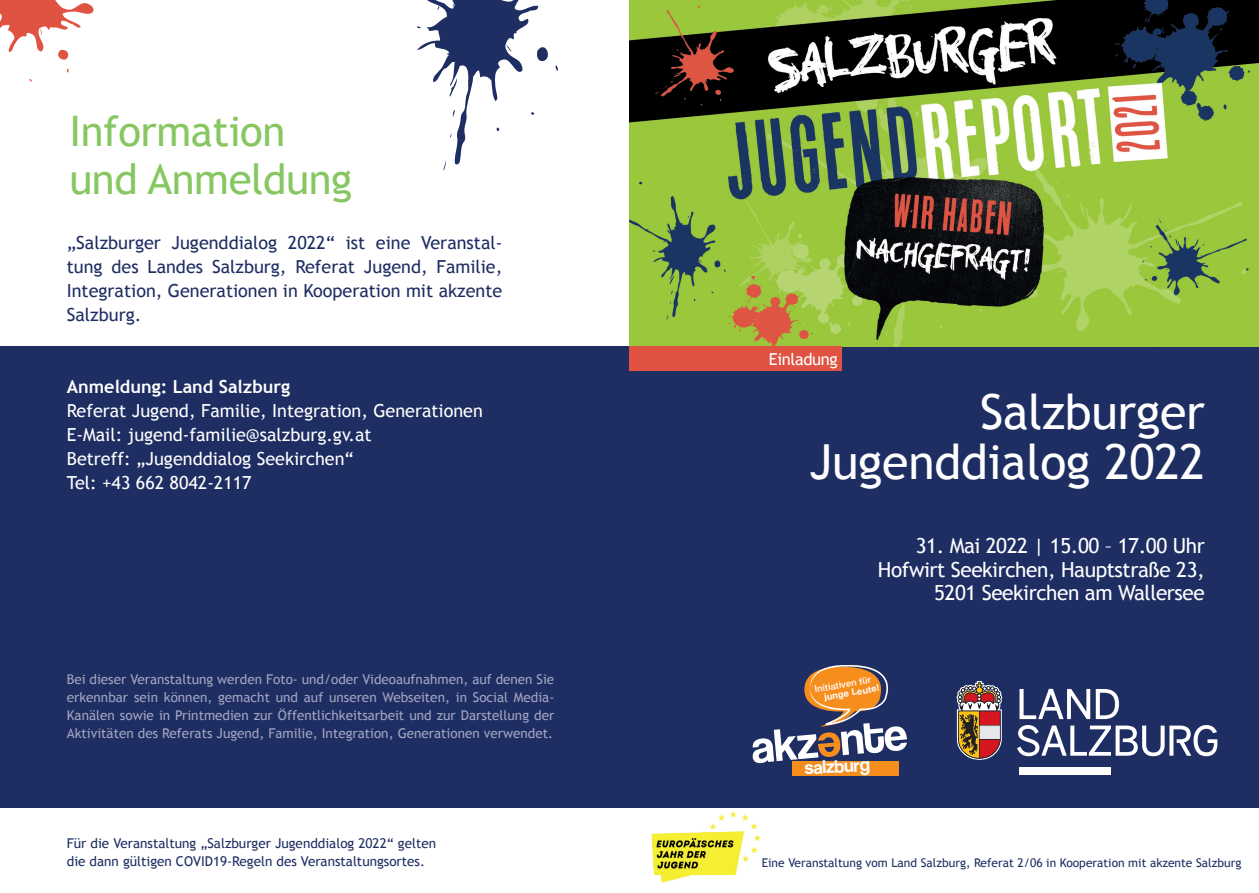
<style>
.page{position:relative;width:1259px;height:893px;background:#fff}
.page>*{position:absolute;margin:0;border:0;box-sizing:border-box;transform-origin:0 0}
.t1{font:48.3px/49.8px "Trebuchet MS";letter-spacing:-.005em;color:#fff;text-align:right}
.t2{font:42px/48px "Trebuchet MS";letter-spacing:-.01em;color:#87c762}
.t3{font:20.7px/23.4px "Trebuchet MS";letter-spacing:-.02em;color:#fff;text-align:right}
.t4{font:18px/24px "Trebuchet MS";color:#1e2e63;text-align:justify}
.t5{font:18px/24px "Trebuchet MS";color:#fff}
.t6{font:700 18px "Trebuchet MS";color:#fff}
.t7{font:17.55px "Coolvetica";color:#fff}
.t8{font:16.5px "Trebuchet MS";letter-spacing:-.02em;color:#fff}
.t9{font:13.5px/18px "Trebuchet MS";color:#a3a5c0;text-align:justify}
.t10{font:13.5px/18px "Trebuchet MS";color:#1e2e63}
.t11{font:12px "Trebuchet MS";color:#1e2e63}
.t12{font:500 9.3px "Helvetica Neue";color:#fff}
.t13{font:700 9.3px "Helvetica Neue";color:#fff}
</style>
<div class="page">
<div style="left:0;top:347px;width:1259px;height:461px;background:#1e2e63"></div>
<img style="left:629px;top:0;width:630px;height:347px">
<div style="left:629px;top:347px;width:213px;height:24px;background:#e05343"></div>
<svg style="left:956px;top:681px;width:46px;height:79px;background:#95695d"></svg>
<div style="left:1019px;top:767px;width:92px;height:8px;background:#fff"></div>
<svg style="left:1017px;top:689px;width:200px;height:67px"></svg>
<div style="left:792px;top:761px;width:107px;height:14px;background:#f68e1e"></div>
<svg style="left:752px;top:665px;width:155px;height:98px"></svg>
<svg style="left:416px;top:0;width:142px;height:171px"></svg>
<svg style="left:0;top:0;width:94px;height:82px"></svg>
<img style="left:651px;top:811px;width:110px;height:72px">
<h2 class="t2" style="left:69px;top:108px;width:284px">Information und Anmeldung</h2>
<h3 class="t4" style="left:67px;top:231px;width:437px">„Salzburger Jugenddialog 2022“ ist eine Veranstal&shy;tung des Landes Salzburg, Referat Jugend, Familie, Integration, Generationen in Kooperation mit akzente Salzburg.</h3>
<h3 class="t6" style="left:67px;top:376px;width:225px">Anmeldung: Land Salzburg</h3>
<h3 class="t5" style="left:67px;top:399px;width:417px">Referat Jugend, Familie, Integration, Generationen E-Mail: jugend-familie@salzburg.gv.at<br>Betreff: „Jugenddialog Seekirchen“<br>Tel: +43 662 8042-2117</h3>
<p class="t9" style="left:67px;top:671px;width:489px">Bei dieser Veranstaltung werden Foto- und/oder Videoaufnahmen, auf denen Sie erkennbar sein können, gemacht und auf unseren Webseiten, in Social Media-Kanälen sowie in Printmedien zur Öffentlichkeitsarbeit und zur Darstellung der Aktivitäten des Referats Jugend, Familie, Integration, Generationen verwendet.</p>
<p class="t10" style="left:67px;top:835px;width:371px">Für die Veranstaltung „Salzburger Jugenddialog 2022“ gelten die dann gültigen COVID19-Regeln des Veranstaltungsortes.</p>
<p class="t8" style="left:769px;top:349px;width:70px">Einladung</p>
<h1 class="t1" style="left:809px;top:388px;width:397px">Salzburger<br>Jugenddialog 2022</h1>
<h3 class="t3" style="left:878px;top:534px;width:328px">31. Mai 2022 | 15.00 – 17.00 Uhr<br>Hofwirt Seekirchen, Hauptstraße 23,<br>5201 Seekirchen am Wallersee</h3>
<p class="t12" style="left:813px;top:684px;width:58px;rotate:-10deg">Initiativen für</p>
<p class="t13" style="left:823px;top:691px;width:57px;rotate:-10deg">junge Leute!</p>
<p class="t7" style="left:804px;top:759px;width:66px;rotate:-3deg">salzburg</p>
<p class="t11" style="left:762px;top:856px;width:481px">Eine Veranstaltung vom Land Salzburg, Referat 2/06 in Kooperation mit akzente Salzburg</p>
</div>
